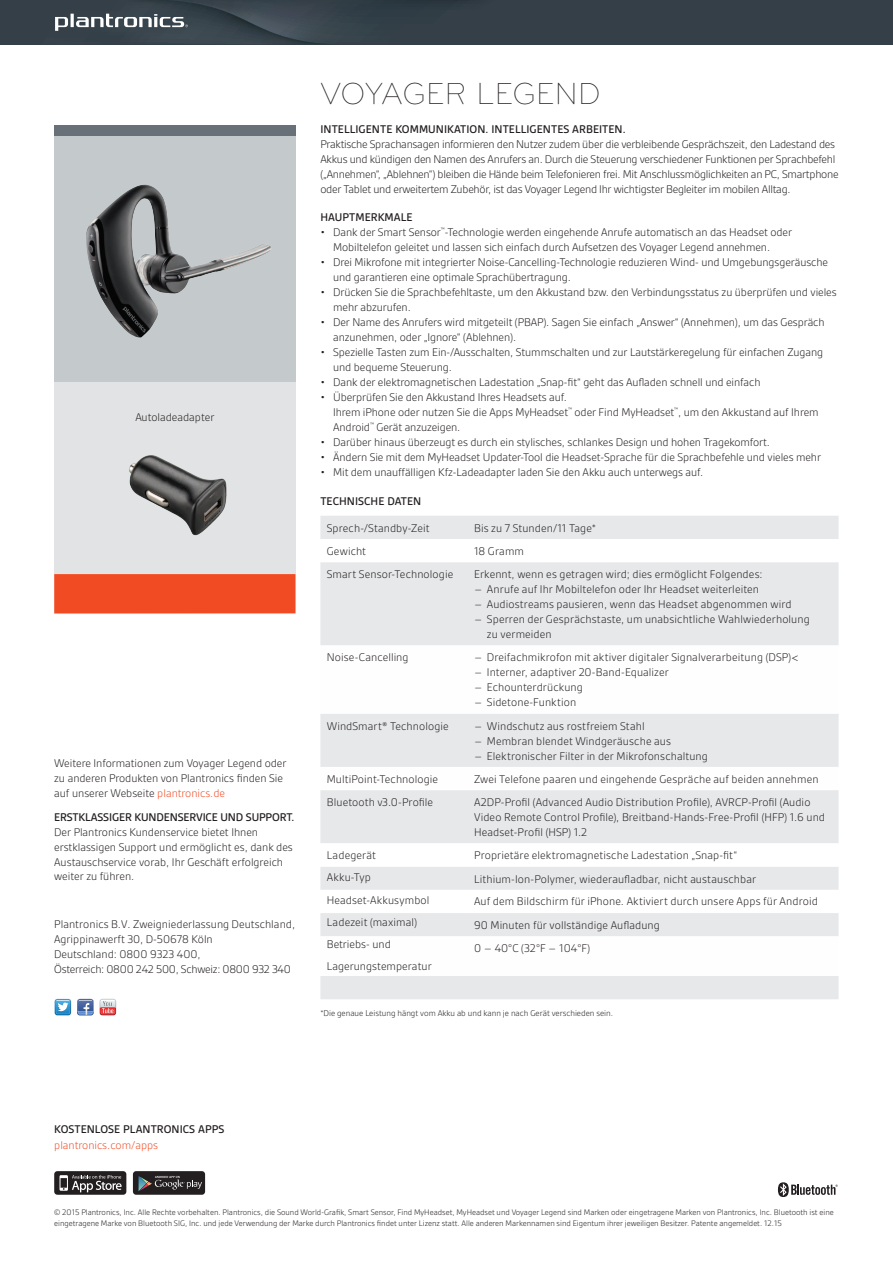
<style>
.page{position:relative;width:893px;height:1263px;background:#fff}
.page>*{position:absolute;margin:0;border:0;box-sizing:border-box;transform-origin:0 0}
.t1{font:300 31.5px "Bryant";letter-spacing:.005em;color:#231f20}
.t2{font:300 12px/15px "Gesta";letter-spacing:-.005em;color:#231f20}
.t3{font:500 12px "Gesta";letter-spacing:.005em;color:#231f20}
.t4{font:300 12px "Gesta";color:#f04b23}
.t5{font:300 9px "Gesta";color:#231f20}
.t6{font:300 8.7px/10.5px "Gesta";color:#231f20}
.t7{font:300 5.4px "Gesta";color:#231f20}
.s1{color:#f04b23}
</style>
<div class="page">
<svg style="left:0;top:0;width:893px;height:45px;background:#38434b"></svg>
<div style="left:54px;top:136px;width:242px;height:247px;background:#c4c9cc"></div>
<div style="left:54px;top:383px;width:242px;height:191px;background:#e1e3e4"></div>
<div style="left:54px;top:125px;width:242px;height:11px;background:#697178"></div>
<div style="left:54px;top:574px;width:242px;height:39px;background:#f04b23"></div>
<img style="left:129px;top:455px;width:98px;height:81px">
<img style="left:86px;top:185px;width:185px;height:153px">
<svg style="left:77px;top:999px;width:17px;height:16px"></svg>
<svg style="left:100px;top:999px;width:16px;height:16px"></svg>
<svg style="left:55px;top:999px;width:16px;height:16px"></svg>
<div style="left:320px;top:516px;width:518px;height:483px;background:#e6e8ea"></div>
<svg style="left:320px;top:539px;width:518px;height:106px;fill:#e6e8ea"></svg>
<svg style="left:320px;top:645px;width:518px;height:331px"></svg>
<svg style="left:778px;top:1182px;width:60px;height:15px"></svg>
<div style="left:133px;top:1171px;width:72px;height:24px;background:#231f20;border-radius:3px"></div>
<svg style="left:138px;top:1176px;width:64px;height:15px"></svg>
<div style="left:54px;top:1171px;width:72px;height:24px;background:#231f20;border-radius:3px"></div>
<svg style="left:60px;top:1175px;width:62px;height:17px"></svg>
<p class="t2" style="left:135px;top:410px;width:81px">Autoladeadapter</p>
<p class="t2" style="left:54px;top:756px;width:234px">Weitere Informationen zum Voyager Legend oder zu anderen Produkten von Plantronics finden Sie auf unserer Webseite <span class="s1">plantronics.de</span></p>
<p class="t3" style="left:54px;top:809px;width:242px">ERSTKLASSIGER KUNDENSERVICE UND SUPPORT.</p>
<p class="t2" style="left:54px;top:825px;width:240px">Der Plantronics Kundenservice bietet Ihnen erstklassigen Support und ermöglicht es, dank des Austauschservice vorab, Ihr Geschäft erfolgreich weiter zu führen.</p>
<p class="t2" style="left:54px;top:916px;width:243px">Plantronics B.V. Zweigniederlassung Deutschland, Agrippinawerft 30, D-50678 Köln<br>Deutschland: 0800 9323 400,<br>Österreich: 0800 242 500, Schweiz: 0800 932 340</p>
<h1 class="t1" style="left:320px;top:75px;width:281px">VOYAGER LEGEND</h1>
<p class="t3" style="left:320px;top:122px;width:307px">INTELLIGENTE KOMMUNIKATION. INTELLIGENTES ARBEITEN.</p>
<p class="t2" style="left:320px;top:137px;width:520px">Praktische Sprachansagen informieren den Nutzer zudem über die verbleibende Gesprächszeit, den Ladestand des Akkus und kündigen den Namen des Anrufers an. Durch die Steuerung verschiedener Funktionen per Sprachbefehl („Annehmen“, „Ablehnen“) bleiben die Hände beim Telefonieren frei. Mit Anschlussmöglichkeiten an PC, Smartphone oder Tablet und erweitertem Zubehör, ist das Voyager Legend Ihr wichtigster Begleiter im mobilen Alltag.</p>
<p class="t3" style="left:320px;top:210px;width:94px">HAUPTMERKMALE</p>
<p class="t2" style="left:320px;top:225px;width:473px">• Dank der Smart Sensor -Technologie werden eingehende Anrufe automatisch an das Headset oder</p>
<p class="t7" style="left:441px;top:227px;width:5px">™</p>
<p class="t2" style="left:333px;top:240px;width:438px">Mobiltelefon geleitet und lassen sich einfach durch Aufsetzen des Voyager Legend annehmen.</p>
<p class="t2" style="left:333px;top:255px;width:496px;text-indent:-13px">• Drei Mikrofone mit integrierter Noise-Cancelling-Technologie reduzieren Wind- und Umgebungsgeräusche und garantieren eine optimale Sprachübertragung.</p>
<p class="t2" style="left:333px;top:285px;width:505px;text-indent:-13px">• Drücken Sie die Sprachbefehltaste, um den Akkustand bzw. den Verbindungsstatus zu überprüfen und vieles mehr abzurufen.</p>
<p class="t2" style="left:333px;top:315px;width:493px;text-indent:-13px">• Der Name des Anrufers wird mitgeteilt (PBAP). Sagen Sie einfach „Answer“ (Annehmen), um das Gespräch anzunehmen, oder „Ignore“ (Ablehnen).</p>
<p class="t2" style="left:333px;top:345px;width:492px;text-indent:-13px">• Spezielle Tasten zum Ein-/Ausschalten, Stummschalten und zur Lautstärkeregelung für einfachen Zugang und bequeme Steuerung.</p>
<p class="t2" style="left:320px;top:375px;width:442px">• Dank der elektromagnetischen Ladestation „Snap-fit“ geht das Aufladen schnell und einfach</p>
<p class="t2" style="left:320px;top:390px;width:249px;text-align:right">• Überprüfen Sie den Akkustand Ihres Headsets auf.<br>Ihrem iPhone oder nutzen Sie die Apps MyHeadset</p>
<p class="t7" style="left:568px;top:407px;width:5px">™</p>
<p class="t7" style="left:674px;top:407px;width:5px">™</p>
<p class="t2" style="left:575px;top:405px;width:245px">oder Find MyHeadset , um den Akkustand auf Ihrem</p>
<p class="t7" style="left:370px;top:422px;width:5px">™</p>
<p class="t2" style="left:376px;top:420px;width:85px">Gerät anzuzeigen.</p>
<p class="t2" style="left:320px;top:435px;width:451px">• Darüber hinaus überzeugt es durch ein stylisches, schlankes Design und hohen Tragekomfort.</p>
<p class="t2" style="left:320px;top:450px;width:502px">• Ändern Sie mit dem MyHeadset Updater-Tool die Headset-Sprache für die Sprachbefehle und vieles mehr</p>
<p class="t2" style="left:320px;top:465px;width:384px">• Mit dem unauffälligen Kfz-Ladeadapter laden Sie den Akku auch unterwegs auf.</p>
<p class="t3" style="left:320px;top:494px;width:102px">TECHNISCHE DATEN</p>
<p class="t2" style="left:327px;top:521px;width:104px">Sprech-/Standby-Zeit</p>
<p class="t2" style="left:474px;top:521px;width:123px">Bis zu 7 Stunden/11 Tage*</p>
<p class="t2" style="left:327px;top:544px;width:41px">Gewicht</p>
<p class="t2" style="left:474px;top:544px;width:51px">18 Gramm</p>
<p class="t2" style="left:327px;top:567px;width:128px">Smart Sensor-Technologie</p>
<p class="t2" style="left:474px;top:567px;width:290px">Erkennt, wenn es getragen wird; dies ermöglicht Folgendes:</p>
<p class="t2" style="left:474px;top:582px;width:286px">– Anrufe auf Ihr Mobiltelefon oder Ihr Headset weiterleiten</p>
<p class="t2" style="left:474px;top:597px;width:319px">– Audiostreams pausieren, wenn das Headset abgenommen wird</p>
<p class="t2" style="left:487px;top:612px;width:324px;text-indent:-13px">– Sperren der Gesprächstaste, um unabsichtliche Wahlwiederholung zu vermeiden</p>
<p class="t2" style="left:327px;top:650px;width:83px">Noise-Cancelling</p>
<p class="t2" style="left:474px;top:650px;width:326px">– Dreifachmikrofon mit aktiver digitaler Signalverarbeitung (DSP)&lt;</p>
<p class="t2" style="left:474px;top:665px;width:196px">– Interner, adaptiver 20-Band-Equalizer</p>
<p class="t2" style="left:474px;top:680px;width:110px">– Echounterdrückung</p>
<p class="t2" style="left:474px;top:695px;width:104px">– Sidetone-Funktion</p>
<p class="t2" style="left:474px;top:719px;width:172px">– Windschutz aus rostfreiem Stahl</p>
<p class="t2" style="left:474px;top:734px;width:198px">– Membran blendet Windgeräusche aus</p>
<p class="t2" style="left:474px;top:749px;width:235px">– Elektronischer Filter in der Mikrofonschaltung</p>
<p class="t2" style="left:333px;top:420px;width:38px">Android</p>
<p class="t2" style="left:327px;top:719px;width:123px">WindSmart® Technologie</p>
<p class="t2" style="left:327px;top:768px;width:113px;line-height:23.2px">MultiPoint-Technologie<br>Bluetooth v3.0-Profile</p>
<p class="t2" style="left:327px;top:845px;width:106px;line-height:22px">Ladegerät<br>Akku-Typ<br>Headset-Akkusymbol<br>Ladezeit (maximal)<br>Betriebs- und<br>Lagerungstemperatur</p>
<p class="t2" style="left:474px;top:768px;width:346px;line-height:23.2px">Zwei Telefone paaren und eingehende Gespräche auf beiden annehmen<br>A2DP-Profil (Advanced Audio Distribution Profile), AVRCP-Profil (Audio</p>
<p class="t2" style="left:474px;top:810px;width:352px">Video Remote Control Profile), Breitband-Hands-Free-Profil (HFP) 1.6 und<br>Headset-Profil (HSP) 1.2</p>
<p class="t2" style="left:474px;top:844px;width:345px;line-height:23.1px">Proprietäre elektromagnetische Ladestation „Snap-fit“ Lithium-Ion-Polymer, wiederaufladbar, nicht austauschbar<br>Auf dem Bildschirm für iPhone. Aktiviert durch unsere Apps für Android 90 Minuten für vollständige Aufladung<br>0 – 40°C (32°F – 104°F)</p>
<p class="t5" style="left:320px;top:1009px;width:294px">*Die genaue Leistung hängt vom Akku ab und kann je nach Gerät verschieden sein.</p>
<p class="t3" style="left:54px;top:1121px;width:172px">KOSTENLOSE PLANTRONICS APPS</p>
<p class="t4" style="left:54px;top:1139px;width:105px">plantronics.com/apps</p>
<p class="t6" style="left:54px;top:1207px;width:781px">© 2015 Plantronics, Inc. Alle Rechte vorbehalten. Plantronics, die Sound World-Grafik, Smart Sensor, Find MyHeadset, MyHeadset und Voyager Legend sind Marken oder eingetragene Marken von Plantronics, Inc. Bluetooth ist eine eingetragene Marke von Bluetooth SIG, Inc. und jede Verwendung der Marke durch Plantronics findet unter Lizenz statt. Alle anderen Markennamen sind Eigentum ihrer jeweiligen Besitzer. Patente angemeldet. 12.15</p>
</div>
